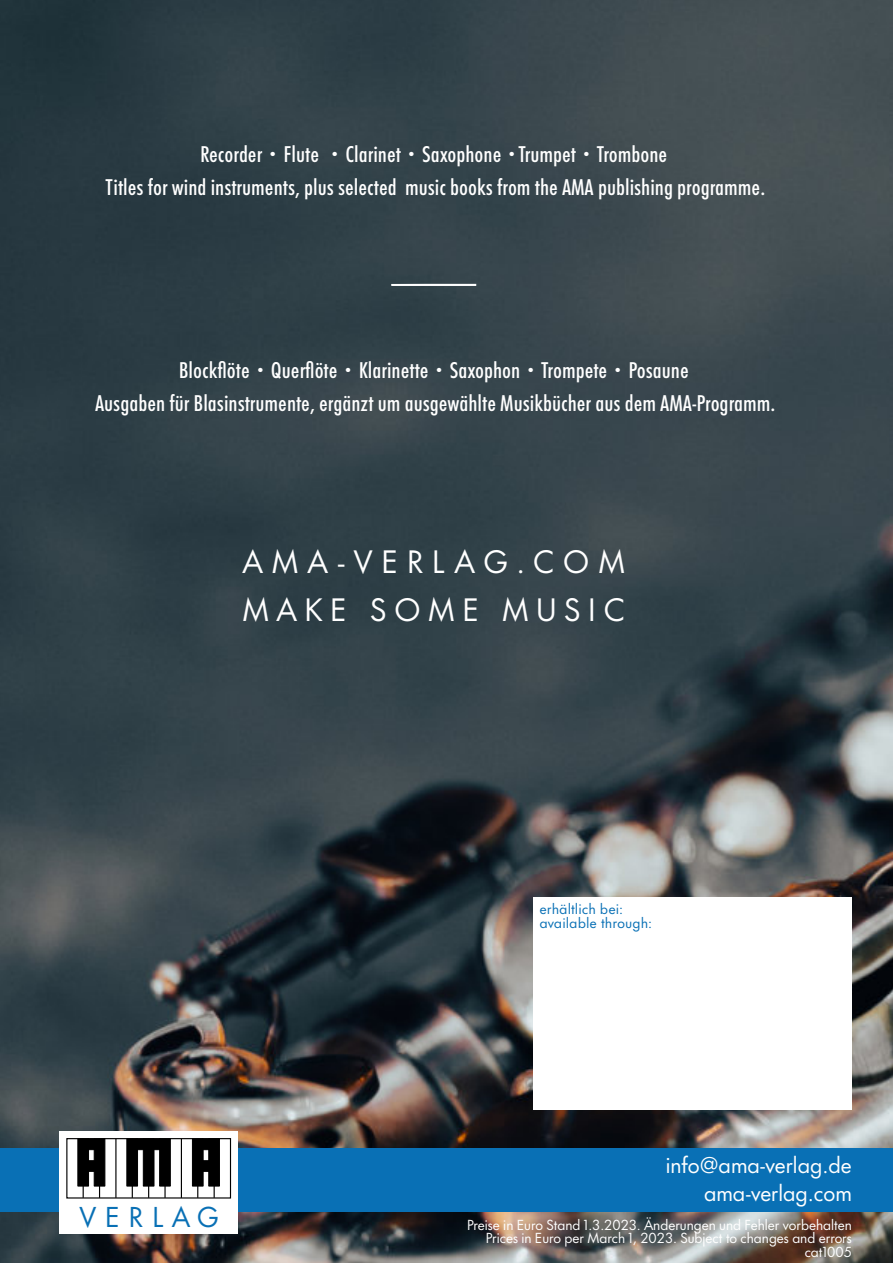
<style>
.page{position:relative;width:893px;height:1263px;background:#fff}
.page>*{position:absolute;margin:0;border:0;box-sizing:border-box;transform-origin:0 0}
.t1{font:30px/48px "Futura Now Headline";letter-spacing:.25em;color:#fff}
.t2{font:26.7px "Futura Now Text";letter-spacing:.305em;color:#0970b5}
.t3{font:500 condensed 21px/33px "Futura Now Text";color:#fff;text-align:center}
.t4{font:21px/28.5px "Futura Now Headline";color:#fff;text-align:right}
.t5{font:13.5px/13.5px "Futura Now Headline";color:#fff;text-align:right}
.t6{font:13.5px/13.5px "Futura Now Text";color:#0970b5}
.s1{font-family:"Century Schoolbook";font-weight:400;font-stretch:normal}
</style>
<div class="page">
<img style="left:0;top:0;width:893px;height:1263px">
<div style="left:0;top:1148px;width:893px;height:64px;background:#0970b5"></div>
<div style="left:59px;top:1131px;width:179px;height:102px;background:#fff"></div>
<div style="left:66px;top:1138px;width:165px;height:60px;border:1px solid #000"></div>
<hr style="left:83px;top:1139px;width:1px;height:59px;background:#000">
<hr style="left:99px;top:1139px;width:1px;height:59px;background:#000">
<hr style="left:115px;top:1139px;width:1px;height:59px;background:#000">
<hr style="left:132px;top:1139px;width:1px;height:59px;background:#000">
<hr style="left:148px;top:1139px;width:1px;height:59px;background:#000">
<hr style="left:164px;top:1139px;width:2px;height:59px;background:#000">
<hr style="left:181px;top:1139px;width:1px;height:59px;background:#000">
<hr style="left:197px;top:1139px;width:1px;height:59px;background:#000">
<hr style="left:214px;top:1139px;width:1px;height:59px;background:#000">
<div style="left:78px;top:1139px;width:11px;height:47px;background:#000"></div>
<div style="left:94px;top:1139px;width:11px;height:47px;background:#000;border:1px solid #000"></div>
<div style="left:127px;top:1139px;width:11px;height:47px;background:#000"></div>
<div style="left:143px;top:1139px;width:11px;height:47px;background:#000;border:1px solid #000"></div>
<div style="left:160px;top:1139px;width:10px;height:47px;background:#000"></div>
<div style="left:192px;top:1139px;width:11px;height:47px;background:#000"></div>
<div style="left:209px;top:1139px;width:10px;height:47px;background:#000"></div>
<div style="left:88px;top:1139px;width:6px;height:11px;background:#000"></div>
<div style="left:88px;top:1161px;width:6px;height:10px;background:#000"></div>
<div style="left:137px;top:1139px;width:7px;height:11px;background:#000"></div>
<div style="left:153px;top:1139px;width:7px;height:11px;background:#000"></div>
<div style="left:203px;top:1139px;width:6px;height:11px;background:#000"></div>
<div style="left:203px;top:1161px;width:6px;height:10px;background:#000"></div>
<div style="left:533px;top:897px;width:319px;height:213px;background:#fff"></div>
<svg style="left:391px;top:284px;width:85px;height:2px"></svg>
<p class="t3" style="left:106px;top:139px;width:661px">Recorder <span class="s1">•</span> Flute <span class="s1">•</span> Clarinet <span class="s1">•</span> Saxophone <span class="s1">•</span>Trumpet <span class="s1">•</span> Trombone<br>Titles for wind instruments, plus selected music books from the AMA publishing programme.</p>
<p class="t3" style="left:95px;top:356px;width:682px">Blockflöte <span class="s1">•</span> Querflöte <span class="s1">•</span> Klarinette <span class="s1">•</span> Saxophon <span class="s1">•</span> Trompete <span class="s1">•</span> Posaune<br>Ausgaben für Blasinstrumente, ergänzt um ausgewählte Musikbücher aus dem AMA-Programm.</p>
<h1 class="t1" style="left:242px;top:541px;width:384px">AMA-VERLAG.COM<br>MAKE SOME MUSIC</h1>
<p class="t2" style="left:80px;top:1205px;width:141px">VERLAG</p>
<p class="t6" style="left:539px;top:904px;width:114px">erhältlich bei: available through:</p>
<p class="t4" style="left:666px;top:1152px;width:187px">info@ama-verlag.de ama-verlag.com</p>
<p class="t5" style="left:467px;top:1219px;width:386px">Preise in Euro Stand 1.3.2023. Änderungen und Fehler vorbehalten<br>Prices in Euro per March 1, 2023. Subject to changes and errors cat1005</p>
</div>
